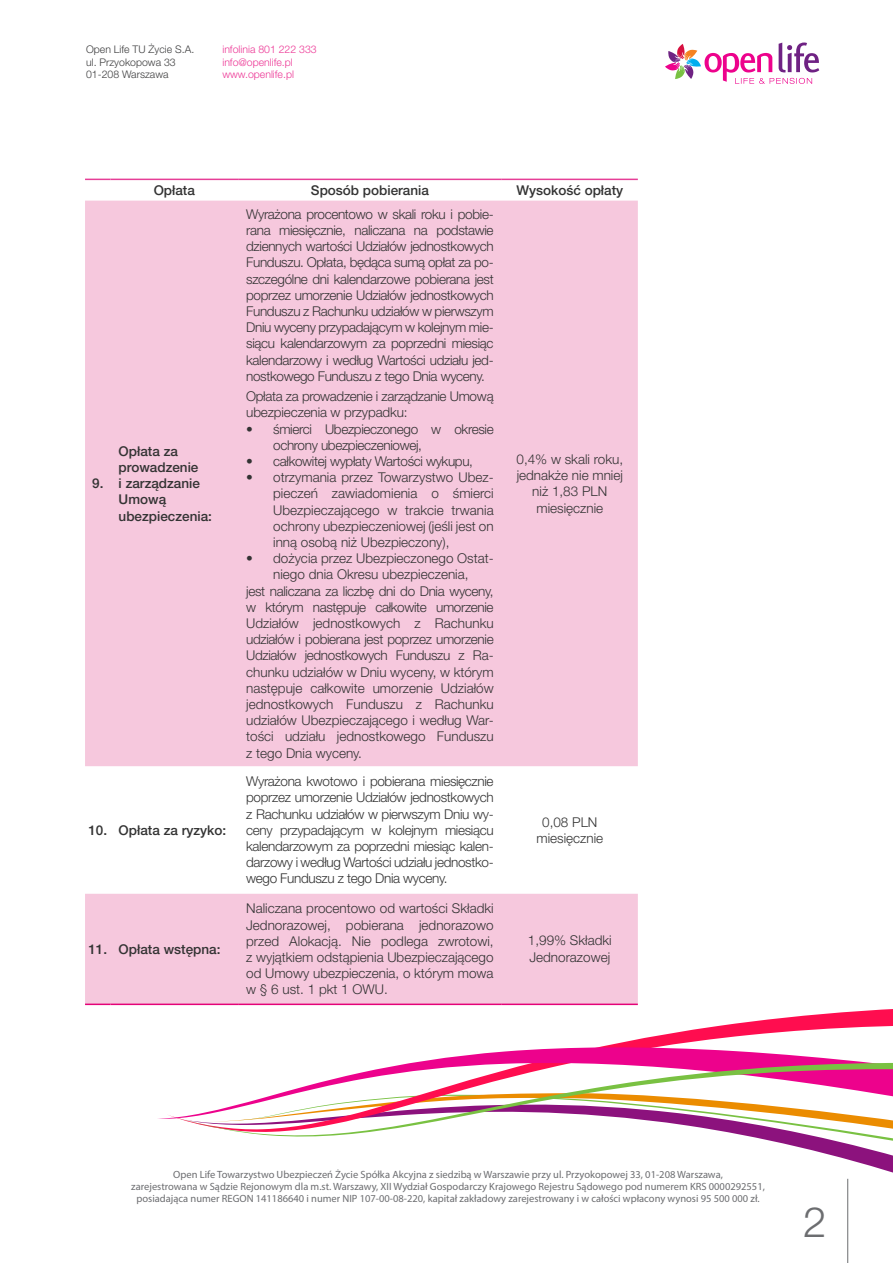
<style>
.page{position:relative;width:893px;height:1263px;background:#fff}
.page>*{position:absolute;margin:0;border:0;box-sizing:border-box;transform-origin:0 0}
.t1{font:300 42px "Helvetica Neue LT Pro";color:#6c6d70}
.LANY_TEKST{font:300 13.5px/16.2px "Helvetica Neue LT Pro";color:#333;text-align:justify}
.LANY_TEKST-2{font:300 13.5px/16.2px "Helvetica Neue LT Pro";letter-spacing:-.025em;color:#333}
.t2{font:500 13.5px/16.2px "Helvetica Neue LT Pro";color:#333}
.t3{font:10.5px/12px "Myriad Pro";color:#6c6d70;text-align:center}
.t4{font:300 10.5px/12.6px "Helvetica Neue LT Pro";color:#3e3e3f}
.t5{font:300 10.5px/12.6px "Helvetica Neue LT Pro";color:#ed3896}
</style>
<div class="page">
<hr style="left:847px;top:1179px;width:1px;height:84px;background:#6c6d70">
<svg style="left:827px;top:1154px;width:66px;height:75px"></svg>
<svg style="left:763px;top:1139px;width:130px;height:15px"></svg>
<svg style="left:167px;top:1005px;width:726px;height:41px"></svg>
<svg style="left:158px;top:1046px;width:695px;height:73px"></svg>
<svg style="left:173px;top:1061px;width:720px;height:78px"></svg>
<svg style="left:665px;top:42px;width:154px;height:42px"></svg>
<svg style="left:85px;top:201px;width:553px;height:802px;fill:#f6c8dd"></svg>
<svg style="left:85px;top:179px;width:26px;height:1px"></svg>
<hr style="left:111px;top:179px;width:127px;height:1px;background:#e63e97">
<hr style="left:238px;top:179px;width:264px;height:1px;background:#e63e97">
<hr style="left:502px;top:179px;width:136px;height:1px;background:#e63e97">
<hr style="left:85px;top:1003px;width:26px;height:2px;background:#e40278">
<hr style="left:111px;top:1003px;width:127px;height:2px;background:#e40278">
<hr style="left:238px;top:1003px;width:264px;height:2px;background:#e40278">
<hr style="left:502px;top:1003px;width:136px;height:2px;background:#e40278">
<p class="t4" style="left:86px;top:43px;width:110px">Open Life TU Życie S.A. ul. Przyokopowa 33<br>01-208 Warszawa</p>
<p class="t5" style="left:222px;top:43px;width:96px">infolinia 801 222 333 info@openlife.pl www.openlife.pl</p>
<p class="t2" style="left:92px;top:475px;width:13px">9.</p>
<p class="t2" style="left:154px;top:182px;width:43px">Opłata</p>
<p class="t2" style="left:311px;top:182px;width:120px">Sposób pobierania</p>
<p class="t2" style="left:516px;top:182px;width:108px">Wysokość opłaty</p>
<p class="t2" style="left:119px;top:443px;width:95px">Opłata za prowadzenie<br>i zarządzanie<br>Umową ubezpieczenia:</p>
<p class="LANY_TEKST" style="left:246px;top:206px;width:249px">Wyrażona procentowo w skali roku i pobie&shy;rana miesięcznie, naliczana na podstawie dziennych wartości Udziałów jednostkowych Funduszu. Opłata, będąca sumą opłat za po&shy;szczególne dni kalendarzowe pobierana jest poprzez umorzenie Udziałów jednostkowych Funduszu z Rachunku udziałów w pierwszym Dniu wyceny przypadającym w kolejnym mie&shy;siącu kalendarzowym za poprzedni miesiąc kalendarzowy i według Wartości udziału jed&shy;nostkowego Funduszu z tego Dnia wyceny.</p>
<p class="LANY_TEKST-2" style="left:246px;top:388px;width:249px">Opłata za prowadzenie i zarządzanie Umową ubezpieczenia w przypadku:</p>
<p class="LANY_TEKST-2" style="left:273px;top:420px;width:222px;text-indent:-27px">• śmierci Ubezpieczonego w okresie ochrony ubezpieczeniowej,</p>
<p class="LANY_TEKST-2" style="left:246px;top:453px;width:228px">• całkowitej wypłaty Wartości wykupu,</p>
<p class="LANY_TEKST" style="left:273px;top:469px;width:222px;text-indent:-27px">• otrzymania przez Towarzystwo Ubez&shy;pieczeń zawiadomienia o śmierci Ubezpieczającego w trakcie trwania ochrony ubezpieczeniowej (jeśli jest on inną osobą niż Ubezpieczony),</p>
<p class="LANY_TEKST" style="left:246px;top:550px;width:249px;text-align:center">• dożycia przez Ubezpieczonego Ostat&shy;niego dnia Okresu ubezpieczenia,</p>
<p class="LANY_TEKST" style="left:246px;top:582px;width:249px">jest naliczana za liczbę dni do Dnia wyceny, w którym następuje całkowite umorzenie Udziałów jednostkowych z Rachunku udziałów i pobierana jest poprzez umorzenie Udziałów jednostkowych Funduszu z Ra&shy;chunku udziałów w Dniu wyceny, w którym następuje całkowite umorzenie Udziałów jednostkowych Funduszu z Rachunku udziałów Ubezpieczającego i według War&shy;tości udziału jednostkowego Funduszu z tego Dnia wyceny.</p>
<p class="LANY_TEKST" style="left:516px;top:451px;width:108px;text-align:center">0,4% w skali roku, jednakże nie mniej niż 1,83 PLN miesięcznie</p>
<p class="t2" style="left:88px;top:822px;width:20px">10.</p>
<p class="t2" style="left:119px;top:822px;width:109px">Opłata za ryzyko:</p>
<p class="t2" style="left:88px;top:941px;width:20px">11.</p>
<p class="t2" style="left:119px;top:941px;width:103px">Opłata wstępna:</p>
<p class="LANY_TEKST" style="left:246px;top:773px;width:249px">Wyrażona kwotowo i pobierana miesięcznie poprzez umorzenie Udziałów jednostkowych z Rachunku udziałów w pierwszym Dniu wy&shy;ceny przypadającym w kolejnym miesiącu kalendarzowym za poprzedni miesiąc kalen&shy;darzowy i według Wartości udziału jednostko&shy;wego Funduszu z tego Dnia wyceny.</p>
<p class="LANY_TEKST" style="left:246px;top:900px;width:249px">Naliczana procentowo od wartości Składki Jednorazowej, pobierana jednorazowo przed Alokacją. Nie podlega zwrotowi, z wyjątkiem odstąpienia Ubezpieczającego od Umowy ubezpieczenia, o którym mowa w § 6 ust. 1 pkt 1 OWU.</p>
<p class="LANY_TEKST" style="left:536px;top:813px;width:68px;text-align:center">0,08 PLN miesięcznie</p>
<p class="LANY_TEKST" style="left:528px;top:932px;width:85px">1,99% Składki<br>Jednorazowej</p>
<p class="t3" style="left:131px;top:1168px;width:635px">Open Life Towarzystwo Ubezpieczeń Życie Spółka Akcyjna z siedzibą w Warszawie przy ul. Przyokopowej 33, 01-208 Warszawa,<br>zarejestrowana w Sądzie Rejonowym dla m.st. Warszawy, XII Wydział Gospodarczy Krajowego Rejestru Sądowego pod numerem KRS 0000292551, posiadająca numer REGON 141186640 i numer NIP 107-00-08-220, kapitał zakładowy zarejestrowany i w całości wpłacony wynosi 95 500 000 zł.</p>
<p class="t1" style="left:803px;top:1196px;width:25px">2</p>
</div>
